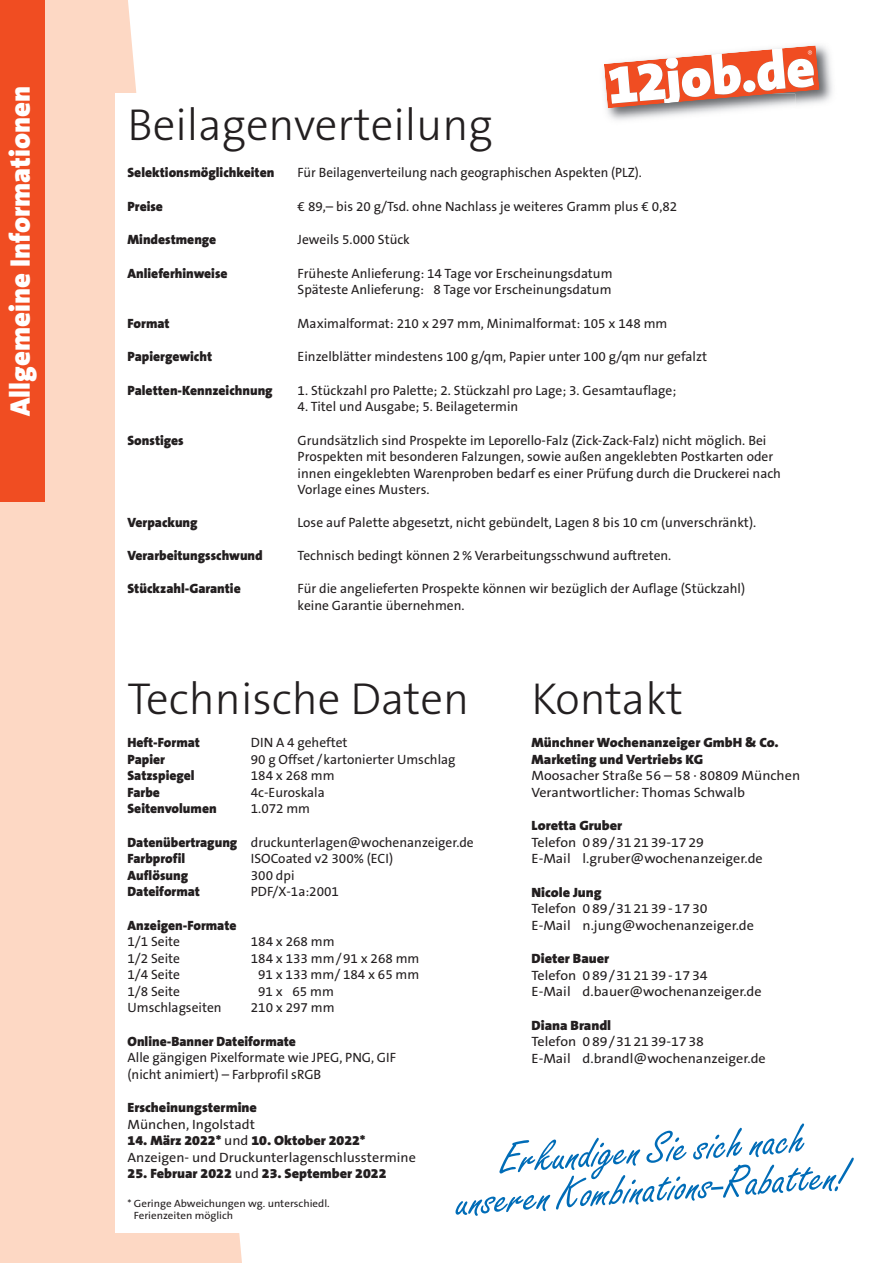
<style>
.page{position:relative;width:893px;height:1263px;background:#fff}
.page>*{position:absolute;margin:0;border:0;box-sizing:border-box;transform-origin:0 0}
.t1{font:45px/39px "Freestyle Script";color:#006cb7;text-align:center;scale:1.05 1}
.t2{font:300 45px "The Sans B3";color:#231f20}
.t3{font:900 28.5px "The Sans B9";color:#fff}
.t4{font:13.5px/16.5px "The Sans B5 Plain";color:#231f20}
.t5{font:13.5px/16.5px "The Sans B5 Plain";color:#231f20;scale:1.05 1}
.t6{font:900 13.5px "The Sans B9";color:#231f20}
.t7{font:900 13.5px/16.5px "The Sans B9";color:#231f20;scale:1.05 1}
.t8{font:10.5px/12px "The Sans B5 Plain";color:#231f20;scale:1.05 1}
.s1{font-family:"The Sans B9";font-weight:900}
.s2{font-family:"The Sans B5 Plain";font-weight:400}
</style>
<div class="page">
<svg style="left:0;top:0;width:242px;height:1263px;background:#fddac8"></svg>
<div style="left:115px;top:94px;width:680px;height:1139px;background:#fff"></div>
<div style="left:0;top:0;width:45px;height:502px;background:#f04d22"></div>
<img style="left:819px;top:45px;width:13px;height:58px">
<img style="left:606px;top:108px;width:148px;height:12px">
<svg style="left:604px;top:45px;width:215px;height:63px"></svg>
<h2 class="t3" style="left:9px;top:416px;width:331px;rotate:-90deg">Allgemeine Informationen</h2>
<h1 class="t2" style="left:128px;top:107px;width:367px">Beilagenverteilung</h1>
<p class="t6" style="left:128px;top:168px;width:148px">Selektionsmöglichkeiten</p>
<p class="t4" style="left:298px;top:166px;width:346px">Für Beilagenverteilung nach geographischen Aspekten (PLZ).</p>
<p class="t6" style="left:128px;top:201px;width:37px">Preise</p>
<p class="t4" style="left:298px;top:199px;width:381px">€ 89,– bis 20 g/Tsd. ohne Nachlass je weiteres Gramm plus € 0,82</p>
<p class="t6" style="left:128px;top:235px;width:90px">Mindestmenge</p>
<p class="t4" style="left:298px;top:233px;width:114px">Jeweils 5.000 Stück</p>
<p class="t6" style="left:128px;top:268px;width:102px">Anlieferhinweise</p>
<p class="t4" style="left:298px;top:266px;width:316px">Früheste Anlieferung: 14 Tage vor Erscheinungsdatum<br>Späteste Anlieferung: 8 Tage vor Erscheinungsdatum</p>
<p class="t6" style="left:128px;top:318px;width:44px">Format</p>
<p class="t4" style="left:298px;top:316px;width:371px">Maximalformat: 210 x 297 mm, Minimalformat: 105 x 148 mm</p>
<p class="t6" style="left:128px;top:352px;width:86px">Papiergewicht</p>
<p class="t4" style="left:298px;top:350px;width:411px">Einzelblätter mindestens 100 g/qm, Papier unter 100 g/qm nur gefalzt</p>
<p class="t6" style="left:128px;top:385px;width:147px">Paletten-Kennzeichnung</p>
<p class="t4" style="left:298px;top:383px;width:380px">1. Stückzahl pro Palette; 2. Stückzahl pro Lage; 3. Gesamtauflage;</p>
<p class="t4" style="left:298px;top:400px;width:222px">4. Titel und Ausgabe; 5. Beilagetermin</p>
<p class="t6" style="left:128px;top:435px;width:58px">Sonstiges</p>
<p class="t4" style="left:298px;top:434px;width:485px">Grundsätzlich sind Prospekte im Leporello-Falz (Zick-Zack-Falz) nicht möglich. Bei Prospekten mit besonderen Falzungen, sowie außen angeklebten Postkarten oder innen eingeklebten Waren proben bedarf es einer Prüfung durch die Druckerei nach Vorlage eines Musters.</p>
<p class="t6" style="left:128px;top:518px;width:72px">Verpackung</p>
<p class="t4" style="left:298px;top:516px;width:460px">Lose auf Palette abgesetzt, nicht gebündelt, Lagen 8 bis 10 cm (unverschränkt).</p>
<p class="t6" style="left:128px;top:551px;width:137px">Verarbeitungsschwund</p>
<p class="t4" style="left:298px;top:549px;width:375px">Technisch bedingt können 2 % Verarbeitungsschwund auftreten.</p>
<p class="t6" style="left:128px;top:584px;width:115px">Stückzahl-Garantie</p>
<p class="t4" style="left:298px;top:582px;width:449px">Für die angelieferten Prospekte können wir bezüglich der Auflage (Stückzahl) keine Garantie übernehmen.</p>
<h1 class="t2" style="left:128px;top:681px;width:343px">Technische Daten</h1>
<p class="t6" style="left:128px;top:737px;width:74px">Heft-Format</p>
<p class="t4" style="left:251px;top:736px;width:98px">DIN A 4 geheftet</p>
<p class="t6" style="left:128px;top:754px;width:39px">Papier</p>
<p class="t4" style="left:251px;top:752px;width:206px">90 g Offset /kartonierter Umschlag</p>
<p class="t6" style="left:128px;top:770px;width:69px">Satzspiegel</p>
<p class="t4" style="left:251px;top:769px;width:85px">184 x 268 mm</p>
<p class="t6" style="left:128px;top:787px;width:34px">Farbe</p>
<p class="t4" style="left:251px;top:785px;width:75px">4c-Euroskala</p>
<p class="t6" style="left:128px;top:803px;width:91px">Seitenvolumen</p>
<p class="t4" style="left:251px;top:802px;width:61px">1.072 mm</p>
<p class="t4" style="left:128px;top:835px;width:348px"><span class="s1">Datenübertragung</span> druckunterlagen@wochenanzeiger.de</p>
<p class="t6" style="left:128px;top:853px;width:59px">Farbprofil</p>
<p class="t4" style="left:251px;top:852px;width:144px">ISOCoated v2 300% (ECI)</p>
<p class="t6" style="left:128px;top:870px;width:62px">Auflösung</p>
<p class="t4" style="left:251px;top:868px;width:45px">300 dpi</p>
<p class="t6" style="left:128px;top:886px;width:74px">Dateiformat</p>
<p class="t4" style="left:251px;top:885px;width:90px">PDF/X-1a:2001</p>
<p class="t6" style="left:128px;top:920px;width:111px">Anzeigen-Formate</p>
<p class="t4" style="left:128px;top:935px;width:54px">1/1 Seite</p>
<p class="t4" style="left:251px;top:935px;width:85px">184 x 268 mm</p>
<p class="t4" style="left:128px;top:951px;width:54px">1/2 Seite</p>
<p class="t4" style="left:251px;top:951px;width:170px">184 x 133 mm/91 x 268 mm</p>
<p class="t4" style="left:128px;top:968px;width:54px">1/4 Seite</p>
<p class="t4" style="left:258px;top:968px;width:163px">91 x 133 mm/ 184 x 65 mm</p>
<p class="t4" style="left:128px;top:984px;width:54px">1/8 Seite</p>
<p class="t4" style="left:258px;top:984px;width:77px">91 x 65 mm</p>
<p class="t4" style="left:128px;top:1001px;width:96px">Umschlagseiten</p>
<p class="t4" style="left:251px;top:1001px;width:85px">210 x 297 mm</p>
<p class="t6" style="left:128px;top:1036px;width:170px">Online-Banner Dateiformate</p>
<p class="t4" style="left:128px;top:1051px;width:270px">Alle gängigen Pixelformate wie JPEG, PNG, GIF (nicht animiert) – Farbprofil sRGB</p>
<p class="t7" style="left:128px;top:1101px;width:125px">Erscheinungstermine</p>
<p class="t5" style="left:128px;top:1117px;width:123px">München, Ingolstadt</p>
<p class="t7" style="left:128px;top:1134px;width:228px">14. März 2022* <span class="s2">und</span> 10. Oktober 2022*</p>
<p class="t5" style="left:128px;top:1150px;width:276px">Anzeigen- und Druckunterlagenschlusstermine</p>
<p class="t7" style="left:128px;top:1167px;width:248px">25. Februar 2022 <span class="s2">und</span> 23. September 2022</p>
<p class="t8" style="left:134px;top:1199px;width:188px;text-indent:-6px">* Geringe Abweichungen wg. unterschiedl.<br>Ferienzeiten möglich</p>
<h1 class="t2" style="left:531px;top:681px;width:153px">Kontakt</h1>
<p class="t7" style="left:531px;top:736px;width:237px">Münchner Wochenanzeiger GmbH &amp; Co.<br>Marketing und Vertriebs KG</p>
<p class="t5" style="left:531px;top:769px;width:257px">Moosacher Straße 56 – 58 · 80809 München<br>Verantwortlicher: Thomas Schwalb</p>
<p class="t7" style="left:531px;top:819px;width:88px">Loretta Gruber</p>
<p class="t5" style="left:531px;top:835px;width:222px">Telefon 0 89/31 21 39-17 29<br>E-Mail l.gruber@wochenanzeiger.de</p>
<p class="t7" style="left:531px;top:885px;width:68px">Nicole Jung</p>
<p class="t5" style="left:531px;top:902px;width:213px">Telefon 0 89/31 21 39 - 17 30<br>E-Mail n.jung@wochenanzeiger.de</p>
<p class="t7" style="left:531px;top:952px;width:76px">Dieter Bauer</p>
<p class="t5" style="left:531px;top:968px;width:221px">Telefon 0 89/31 21 39 - 17 34<br>E-Mail d.bauer@wochenanzeiger.de</p>
<p class="t7" style="left:531px;top:1018px;width:77px">Diana Brandl</p>
<p class="t5" style="left:531px;top:1035px;width:225px">Telefon 0 89/31 21 39-17 38<br>E-Mail d.brandl@wochenanzeiger.de</p>
<h1 class="t1" style="left:451px;top:1149px;width:377px;rotate:-4deg">Erkundigen Sie sich nach unseren Kombinations-Rabatten!</h1>
</div>
